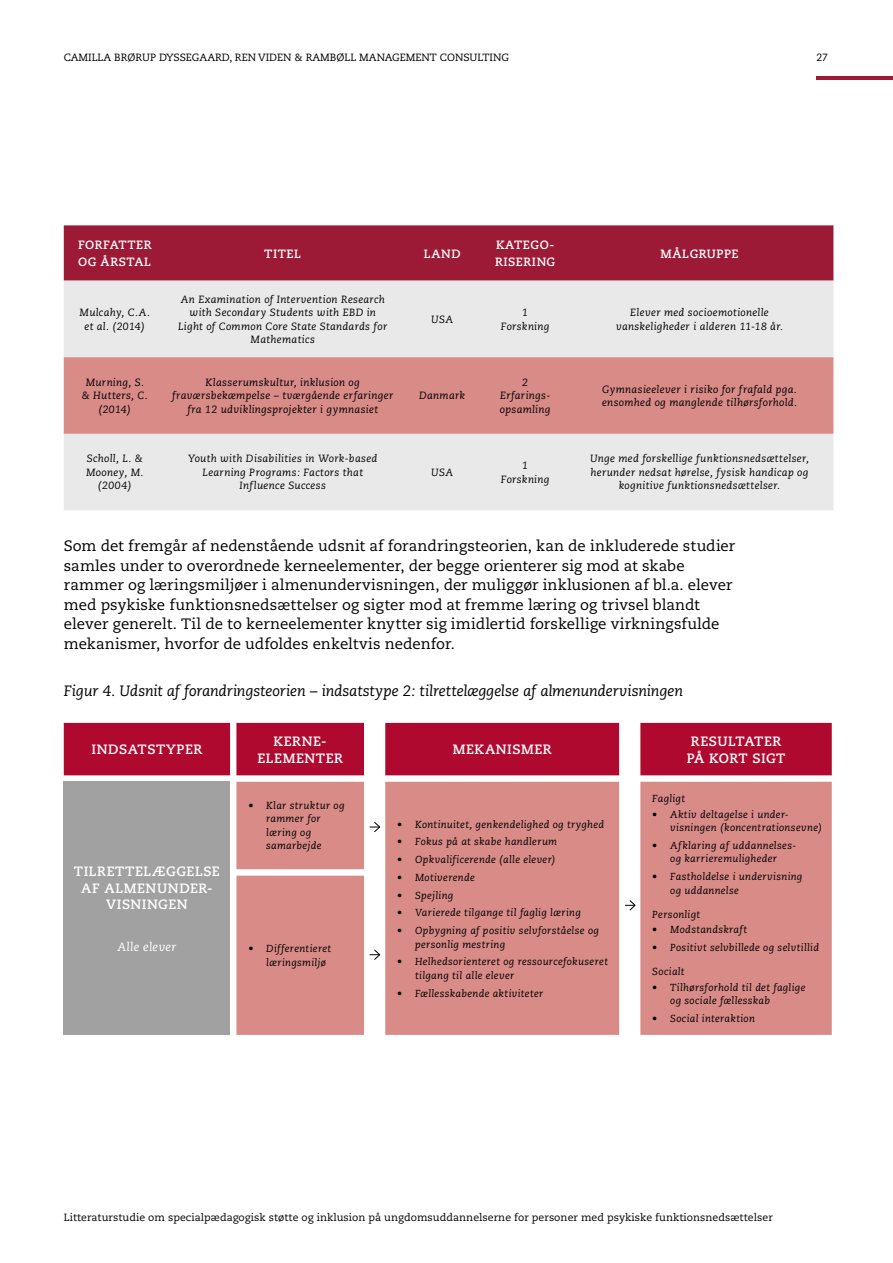
<style>
.page{position:relative;width:893px;height:1263px;background:#fff}
.page>*{position:absolute;margin:0;border:0;box-sizing:border-box;transform-origin:0 0}
.t1{font:15px/19.5px "Caecilia";letter-spacing:-.005em;color:#000}
.t2{font:italic 15px "Caecilia";letter-spacing:-.01em;color:#000}
.t3{font:700 13.5px/16.5px "Caecilia";letter-spacing:.035em;color:#fff;text-align:center}
.t4{font:700 12px/16.5px "Caecilia";letter-spacing:.045em;color:#fff}
.t5{font:italic 12px "Caecilia";letter-spacing:.025em;color:#fff}
.t6{font:italic 10.5px/13.5px "Caecilia";letter-spacing:.03em;color:#000;text-align:center}
.t7{font:10.5px "Caecilia";letter-spacing:.005em;color:#000}
.t8{font:italic 10.2px/13.5px "Caecilia";letter-spacing:.03em;color:#000}
</style>
<div class="page">
<hr style="left:816px;top:76px;width:77px;height:4px;background:#9c1a35">
<div style="left:64px;top:225px;width:769px;height:56px;background:#9c1a35"></div>
<div style="left:64px;top:281px;width:769px;height:229px;background:#e9e9e9"></div>
<div style="left:64px;top:357px;width:769px;height:77px;background:#d88b87"></div>
<svg style="left:64px;top:723px;width:768px;height:52px;background:#b5183d"></svg>
<div style="left:64px;top:782px;width:166px;height:253px;background:#a1a1a1"></div>
<svg style="left:236px;top:782px;width:596px;height:253px;background:#da938f"></svg>
<svg style="left:370px;top:821px;width:11px;height:12px"></svg>
<svg style="left:370px;top:949px;width:11px;height:11px"></svg>
<svg style="left:625px;top:899px;width:11px;height:12px"></svg>
<p class="t7" style="left:64px;top:52px;width:447px">CAMILLA BRØRUP DYSSEGAARD, REN VIDEN &amp; RAMBØLL MANAGEMENT CONSULTING</p>
<p class="t7" style="left:816px;top:52px;width:13px">27</p>
<p class="t4" style="left:78px;top:237px;width:75px">FORFATTER<br>OG ÅRSTAL</p>
<p class="t4" style="left:264px;top:245px;width:39px">TITEL</p>
<p class="t4" style="left:424px;top:245px;width:38px">LAND</p>
<p class="t4" style="left:495px;top:237px;width:62px">KATEGO-<br>RISERING</p>
<p class="t4" style="left:660px;top:245px;width:80px">MÅLGRUPPE</p>
<p class="t6" style="left:80px;top:306px;width:72px">Mulcahy, C.A. et al. (2014)</p>
<p class="t6" style="left:178px;top:292px;width:210px">An Examination of Intervention Research with Secondary Students with EBD in<br>Light of Common Core State Standards for<br>Mathematics</p>
<p class="t6" style="left:431px;top:313px;width:24px">USA</p>
<p class="t6" style="left:501px;top:306px;width:50px">1<br>Forskning</p>
<p class="t6" style="left:616px;top:306px;width:168px">Elever med socioemotionelle vanskeligheder i alderen 11-18 år.</p>
<p class="t6" style="left:82px;top:376px;width:67px">Murning, S. &amp; Hutters, C. (2014)</p>
<p class="t6" style="left:172px;top:376px;width:223px">Klasserumskultur, inklusion og fraværsbekæmpelse – tværgående erfaringer fra 12 udviklingsprojekter i gymnasiet</p>
<p class="t6" style="left:419px;top:389px;width:47px">Danmark</p>
<p class="t6" style="left:500px;top:376px;width:52px">2<br>Erfarings&shy;opsamling</p>
<p class="t6" style="left:602px;top:382px;width:196px;text-align:left">Gymnasieelever i risiko for frafald pga. ensomhed og manglende tilhørsforhold.</p>
<p class="t6" style="left:86px;top:452px;width:59px">Scholl, L. &amp;<br>Mooney, M. (2004)</p>
<p class="t6" style="left:188px;top:452px;width:191px">Youth with Disabilities in Work-based<br>Learning Programs: Factors that<br>Influence Success</p>
<p class="t6" style="left:431px;top:466px;width:24px">USA</p>
<p class="t6" style="left:501px;top:459px;width:50px">1<br>Forskning</p>
<p class="t6" style="left:590px;top:452px;width:220px">Unge med forskellige funktionsnedsættelser, herunder nedsat hørelse, fysisk handicap og kognitive funktionsnedsættelser.</p>
<p class="t1" style="left:64px;top:537px;width:673px">Som det fremgår af nedenstående udsnit af forandringsteorien, kan de inkluderede studier samles under to overordnede kerneelementer, der begge orienterer sig mod at skabe rammer og læringsmiljøer i almenundervisningen, der muliggør inklusionen af bl.a. elever med psykiske funktionsnedsættelser og sigter mod at fremme læring og trivsel blandt elever generelt. Til de to kerneelementer knytter sig imidlertid forskellige virkningsfulde mekanismer, hvorfor de udfoldes enkeltvis nedenfor.</p>
<h1 class="t2" style="left:64px;top:682px;width:621px">Figur 4. Udsnit af forandringsteorien – indsatstype 2: tilrettelæggelse af almenundervisningen</h1>
<p class="t3" style="left:92px;top:742px;width:112px">INDSATSTYPER</p>
<p class="t3" style="left:257px;top:733px;width:87px">KERNE-<br>ELEMENTER</p>
<p class="t3" style="left:453px;top:742px;width:100px">MEKANISMER</p>
<p class="t3" style="left:687px;top:733px;width:100px">RESULTATER<br>PÅ KORT SIGT</p>
<p class="t3" style="left:74px;top:863px;width:148px">TILRETTELÆGGELSE<br>AF ALMENUNDER-<br>VISNINGEN</p>
<p class="t5" style="left:117px;top:940px;width:61px">Alle elever</p>
<p class="t8" style="left:266px;top:799px;width:80px;text-indent:-18px">• Klar struktur og rammer for læring og samarbejde</p>
<p class="t8" style="left:266px;top:942px;width:67px;text-indent:-18px">• Differentieret læringsmiljø</p>
<p class="t8" style="left:397px;top:817px;width:208px">• Kontinuitet, genkendelighed og tryghed</p>
<p class="t8" style="left:397px;top:835px;width:161px">• Fokus på at skabe handlerum</p>
<p class="t8" style="left:397px;top:853px;width:160px">• Opkvalificerende (alle elever)</p>
<p class="t8" style="left:397px;top:871px;width:79px">• Motiverende</p>
<p class="t8" style="left:397px;top:888px;width:58px">• Spejling</p>
<p class="t8" style="left:397px;top:906px;width:185px">• Varierede tilgange til faglig læring</p>
<p class="t8" style="left:415px;top:924px;width:185px;text-indent:-18px">• Opbygning af positiv selvforståelse og personlig mestring</p>
<p class="t8" style="left:415px;top:955px;width:194px;text-indent:-18px">• Helhedsorienteret og ressourcefokuseret tilgang til alle elever</p>
<p class="t8" style="left:397px;top:986px;width:148px">• Fællesskabende aktiviteter</p>
<p class="t8" style="left:652px;top:792px;width:34px">Fagligt</p>
<p class="t8" style="left:670px;top:807px;width:153px;text-indent:-18px">• Aktiv deltagelse i under&shy;visningen (koncentrationsevne)</p>
<p class="t8" style="left:652px;top:839px;width:145px;text-align:center">• Afklaring af uddannelses&shy;og karrieremuligheder</p>
<p class="t8" style="left:670px;top:870px;width:134px;text-indent:-18px">• Fastholdelse i undervisning og uddannelse</p>
<p class="t8" style="left:652px;top:908px;width:49px">Personligt</p>
<p class="t8" style="left:652px;top:923px;width:96px">• Modstandskraft</p>
<p class="t8" style="left:652px;top:941px;width:168px">• Positivt selvbillede og selvtillid</p>
<p class="t8" style="left:652px;top:965px;width:34px">Socialt</p>
<p class="t8" style="left:670px;top:981px;width:137px;text-indent:-18px">• Tilhørsforhold til det faglige og sociale fællesskab</p>
<p class="t8" style="left:652px;top:1012px;width:104px">• Social interaktion</p>
<p class="t7" style="left:64px;top:1211px;width:710px">Litteraturstudie om specialpædagogisk støtte og inklusion på ungdomsuddannelserne for personer med psykiske funktionsnedsættelser</p>
</div>
